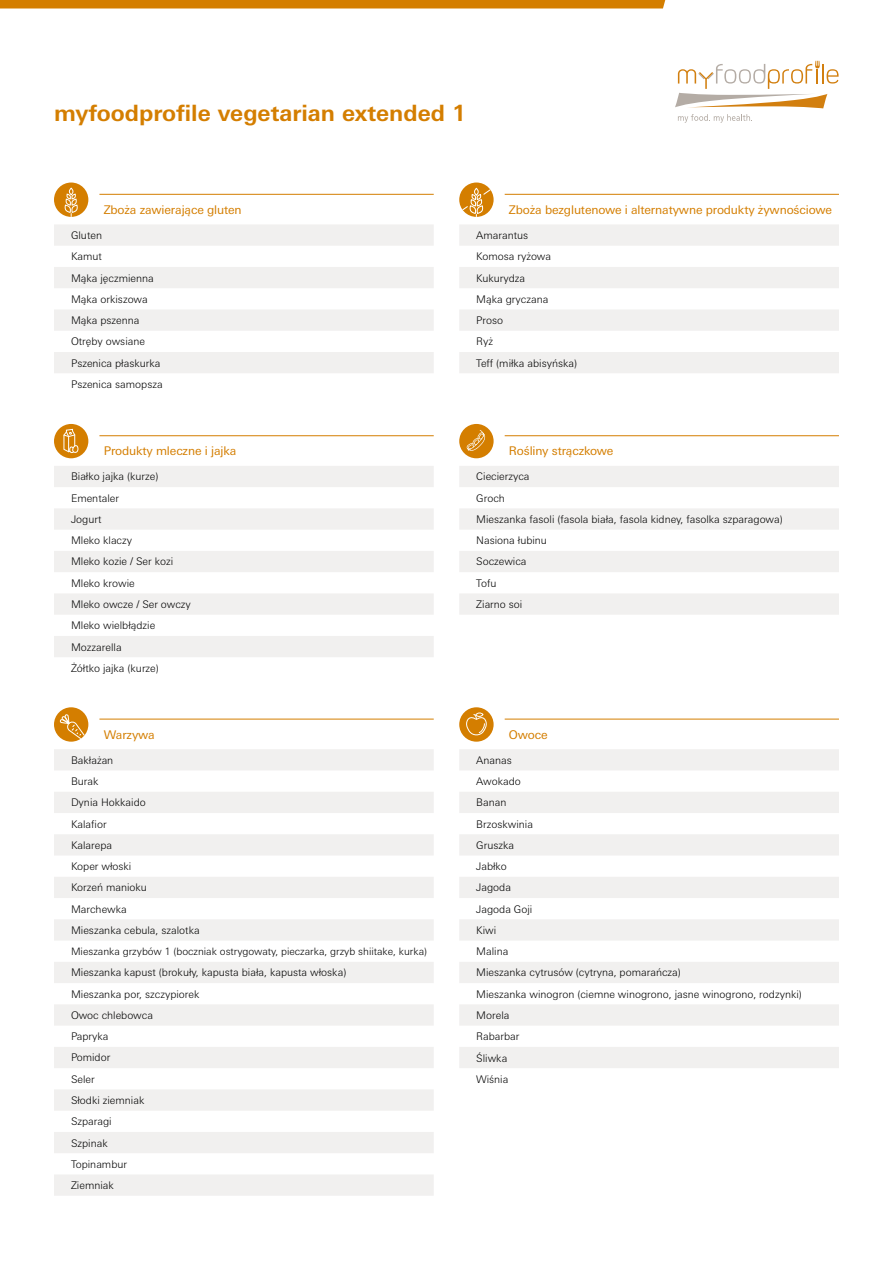
<style>
.page{position:relative;width:893px;height:1263px;background:#fff}
.page>*{position:absolute;margin:0;border:0;box-sizing:border-box;transform-origin:0 0}
.t1{font:700 22.5px "Univers Next Pro";color:#d47e00}
.t2{font:12px "Univers Next Pro";letter-spacing:-.01em;color:#d47e00}
.t3{font:300 10.5px/21.3px "Univers Next Pro";color:#000}
.t4{font:300 10.2px "Univers Next Pro";color:#000}
</style>
<div class="page">
<svg style="left:678px;top:114px;width:74px;height:9px"></svg>
<svg style="left:675px;top:61px;width:164px;height:47px"></svg>
<svg style="left:0;top:0;width:665px;height:9px;background:#d6850e"></svg>
<svg style="left:459px;top:225px;width:380px;height:148px;fill:#f1f0ef"></svg>
<hr style="left:505px;top:194px;width:334px;height:1px;background:#d47e00">
<div style="left:459px;top:183px;width:35px;height:34px;background:#d47e00;border-radius:50%"></div>
<svg style="left:459px;top:187px;width:35px;height:30px"></svg>
<svg style="left:54px;top:225px;width:380px;height:148px;fill:#f1f0ef"></svg>
<hr style="left:99px;top:194px;width:335px;height:1px;background:#d47e00">
<div style="left:54px;top:183px;width:34px;height:34px;background:#d47e00;border-radius:50%"></div>
<svg style="left:64px;top:187px;width:14px;height:30px"></svg>
<svg style="left:54px;top:749px;width:380px;height:447px;fill:#f1f0ef"></svg>
<hr style="left:99px;top:719px;width:335px;height:1px;background:#d47e00">
<div style="left:54px;top:707px;width:34px;height:35px;background:#d47e00;border-radius:50%"></div>
<svg style="left:60px;top:714px;width:28px;height:28px"></svg>
<svg style="left:459px;top:749px;width:380px;height:319px;fill:#f1f0ef"></svg>
<hr style="left:505px;top:719px;width:334px;height:1px;background:#d47e00">
<svg style="left:459px;top:707px;width:35px;height:35px"></svg>
<svg style="left:465px;top:713px;width:24px;height:23px"></svg>
<svg style="left:54px;top:466px;width:380px;height:191px;fill:#f1f0ef"></svg>
<hr style="left:99px;top:435px;width:335px;height:1px;background:#d47e00">
<div style="left:54px;top:424px;width:34px;height:34px;background:#d47e00;border-radius:50%"></div>
<svg style="left:63px;top:429px;width:16px;height:24px"></svg>
<svg style="left:459px;top:466px;width:380px;height:149px;fill:#f1f0ef"></svg>
<hr style="left:505px;top:435px;width:334px;height:1px;background:#d47e00">
<div style="left:459px;top:424px;width:35px;height:34px;background:#d47e00;border-radius:50%"></div>
<svg style="left:467px;top:430px;width:19px;height:21px"></svg>
<h1 class="t1" style="left:54px;top:100px;width:414px">myfoodprofile vegetarian extended 1</h1>
<p class="t2" style="left:104px;top:203px;width:140px">Zboża zawierające gluten</p>
<p class="t3" style="left:71px;top:225px;width:93px">Gluten<br>Kamut<br>Mąka jęczmienna<br>Mąka orkiszowa<br>Mąka pszenna<br>Otręby owsiane<br>Pszenica płaskurka<br>Pszenica samopsza</p>
<p class="t2" style="left:104px;top:444px;width:134px">Produkty mleczne i jajka</p>
<p class="t3" style="left:71px;top:466px;width:121px">Białko jajka (kurze)<br>Ementaler<br>Jogurt<br>Mleko klaczy<br>Mleko kozie / Ser kozi<br>Mleko krowie<br>Mleko owcze / Ser owczy<br>Mleko wielbłądzie<br>Mozzarella<br>Żółtko jajka (kurze)</p>
<p class="t2" style="left:104px;top:727px;width:53px">Warzywa</p>
<p class="t3" style="left:71px;top:749px;width:130px">Bakłażan<br>Burak<br>Dynia Hokkaido<br>Kalafior<br>Kalarepa<br>Koper włoski<br>Korzeń manioku<br>Marchewka<br>Mieszanka cebula, szalotka</p>
<p class="t4" style="left:71px;top:945px;width:358px">Mieszanka grzybów 1 (boczniak ostrygowaty, pieczarka, grzyb shiitake, kurka)</p>
<p class="t3" style="left:71px;top:962px;width:277px">Mieszanka kapust (brokuły, kapusta biała, kapusta włoska)<br>Mieszanka por, szczypiorek<br>Owoc chlebowca<br>Papryka<br>Pomidor<br>Seler<br>Słodki ziemniak<br>Szparagi<br>Szpinak<br>Topinambur<br>Ziemniak</p>
<p class="t2" style="left:509px;top:203px;width:324px">Zboża bezglutenowe i alternatywne produkty żywnościowe</p>
<p class="t3" style="left:476px;top:225px;width:102px">Amarantus<br>Komosa ryżowa<br>Kukurydza<br>Mąka gryczana<br>Proso<br>Ryż<br>Teff (miłka abisyńska)</p>
<p class="t2" style="left:509px;top:444px;width:106px">Rośliny strączkowe</p>
<p class="t3" style="left:476px;top:466px;width:308px">Ciecierzyca<br>Groch<br>Mieszanka fasoli (fasola biała, fasola kidney, fasolka szparagowa)<br>Nasiona łubinu<br>Soczewica<br>Tofu<br>Ziarno soi</p>
<p class="t2" style="left:509px;top:727px;width:40px">Owoce</p>
<p class="t3" style="left:476px;top:749px;width:327px">Ananas<br>Awokado<br>Banan<br>Brzoskwinia<br>Gruszka<br>Jabłko<br>Jagoda<br>Jagoda Goji<br>Kiwi<br>Malina<br>Mieszanka cytrusów (cytryna, pomarańcza)<br>Mieszanka winogron (ciemne winogrono, jasne winogrono, rodzynki)<br>Morela<br>Rabarbar<br>Śliwka<br>Wiśnia</p>
</div>
